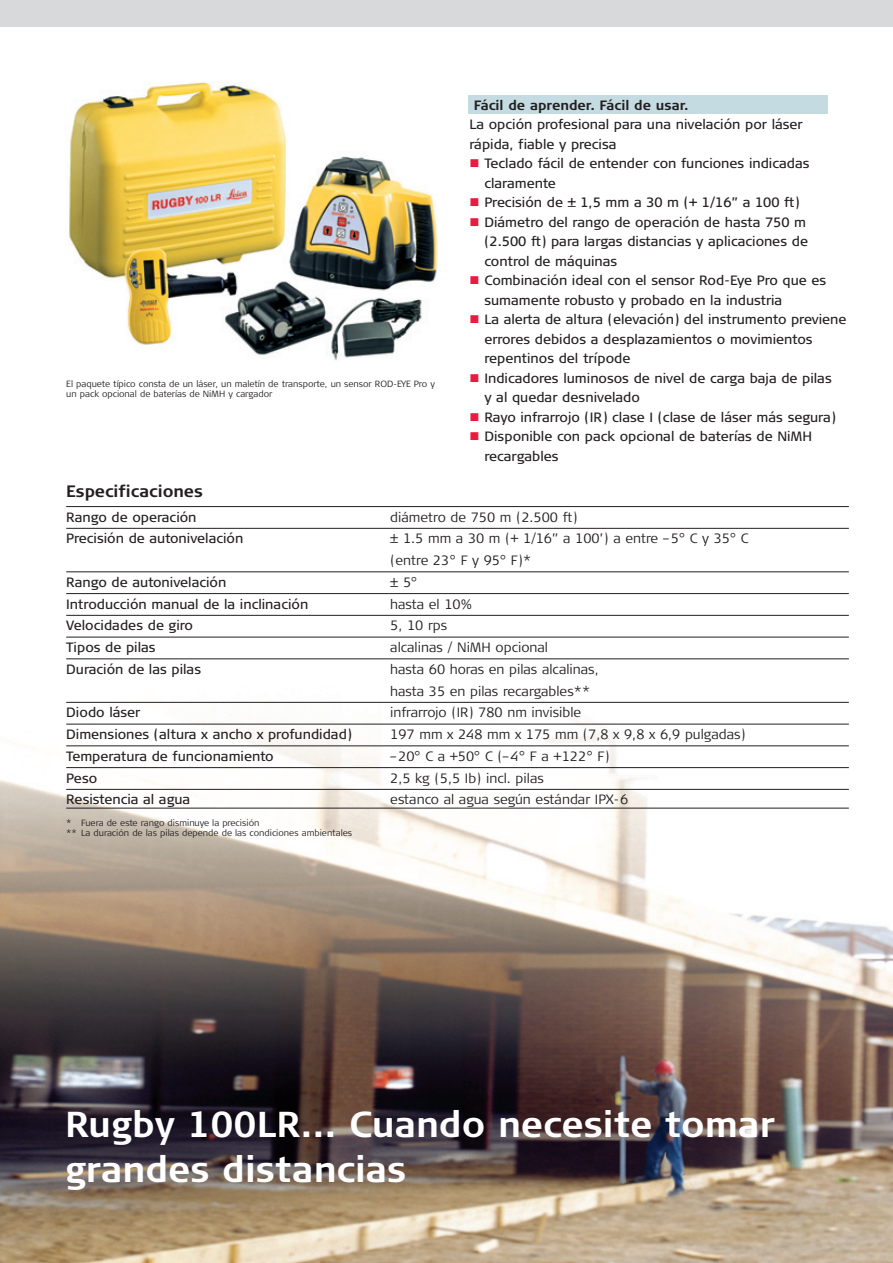
<style>
.page{position:relative;width:893px;height:1263px;background:#fff}
.page>*{position:absolute;margin:0;border:0;box-sizing:border-box;transform-origin:0 0}
.t1{font:700 36px/45px "Signa Column";color:#fff}
.t2{font:700 16.5px "Signa Column";color:#231f20}
.t3{font:13.5px/19.5px "Signa Column";color:#231f20}
.t4{font:300 13.5px/21.8px "Signa Column";color:#231f20}
.t5{font:700 13.5px "Signa Column";color:#231f20}
.t6{font:300 9px/10.5px "Signa Column";color:#231f20}
</style>
<div class="page">
<div style="left:468px;top:95px;width:359px;height:19px;background:#c4dbe2"></div>
<img style="left:0;top:527px;width:893px;height:736px">
<div style="left:0;top:0;width:893px;height:26px;background:#d8d9db"></div>
<hr style="left:66px;top:506px;width:783px;height:1px;background:#231f20">
<hr style="left:66px;top:528px;width:783px;height:1px;background:#231f20">
<hr style="left:66px;top:571px;width:783px;height:1px;background:#231f20">
<hr style="left:66px;top:593px;width:783px;height:1px;background:#231f20">
<hr style="left:66px;top:615px;width:783px;height:1px;background:#231f20">
<hr style="left:66px;top:637px;width:783px;height:1px;background:#231f20">
<hr style="left:66px;top:658px;width:783px;height:1px;background:#231f20">
<hr style="left:66px;top:702px;width:783px;height:1px;background:#231f20">
<hr style="left:66px;top:724px;width:783px;height:1px;background:#231f20">
<hr style="left:66px;top:745px;width:783px;height:1px;background:#231f20">
<hr style="left:66px;top:767px;width:783px;height:1px;background:#231f20">
<hr style="left:66px;top:789px;width:783px;height:1px;background:#231f20">
<hr style="left:66px;top:808px;width:783px;height:1px;background:#231f20">
<img style="left:69px;top:82px;width:369px;height:278px">
<p class="t6" style="left:66px;top:379px;width:370px">El paquete típico consta de un láser, un maletín de transporte, un sensor ROD-EYE Pro y un pack opcional de baterías de NiMH y cargador</p>
<p class="t2" style="left:66px;top:485px;width:138px">Especificaciones</p>
<p class="t5" style="left:474px;top:100px;width:216px">Fácil de aprender. Fácil de usar.</p>
<p class="t3" style="left:469px;top:116px;width:335px">La opción profesional para una nivelación por láser rápida, fiable y precisa</p>
<p class="t3" style="left:484px;top:155px;width:364px">Teclado fácil de entender con funciones indicadas claramente<br>Precisión de ± 1,5 mm a 30 m (+ 1/16” a 100 ft)<br>Diámetro del rango de operación de hasta 750 m (2.500 ft) para largas distancias y aplicaciones de control de máquinas<br>Combinación ideal con el sensor Rod-Eye Pro que es sumamente robusto y probado en la industria<br>La alerta de altura (elevación) del instrumento previene errores debidos a desplazamientos o movimientos repentinos del trípode<br>Indicadores luminosos de nivel de carga baja de pilas<br>y al quedar desnivelado<br>Rayo infrarrojo (IR) clase I (clase de láser más segura)<br>Disponible con pack opcional de baterías de NiMH recargables</p>
<p class="t3" style="left:66px;top:508px;width:132px">Rango de operación</p>
<p class="t4" style="left:390px;top:507px;width:189px">diámetro de 750 m (2.500 ft)</p>
<p class="t3" style="left:66px;top:530px;width:179px">Precisión de autonivelación</p>
<p class="t4" style="left:390px;top:529px;width:360px">± 1.5 mm a 30 m (+ 1/16” a 100’) a entre –5° C y 35° C (entre 23° F y 95° F)*</p>
<p class="t3" style="left:66px;top:573px;width:162px">Rango de autonivelación</p>
<p class="t4" style="left:390px;top:572px;width:29px">± 5°</p>
<p class="t3" style="left:66px;top:595px;width:244px">Introducción manual de la inclinación</p>
<p class="t4" style="left:390px;top:594px;width:83px">hasta el 10%</p>
<p class="t3" style="left:66px;top:617px;width:128px">Velocidades de giro</p>
<p class="t4" style="left:390px;top:616px;width:58px">5, 10 rps</p>
<p class="t3" style="left:66px;top:639px;width:91px">Tipos de pilas</p>
<p class="t4" style="left:390px;top:637px;width:159px">alcalinas / NiMH opcional</p>
<p class="t3" style="left:66px;top:660px;width:136px">Duración de las pilas</p>
<p class="t4" style="left:390px;top:659px;width:210px">hasta 60 horas en pilas alcalinas, hasta 35 en pilas recargables**</p>
<p class="t3" style="left:66px;top:704px;width:76px">Diodo láser</p>
<p class="t4" style="left:390px;top:703px;width:192px">infrarrojo (IR) 780 nm invisible</p>
<p class="t3" style="left:66px;top:726px;width:287px">Dimensiones (altura x ancho x profundidad)</p>
<p class="t4" style="left:390px;top:724px;width:357px">197 mm x 248 mm x 175 mm (7,8 x 9,8 x 6,9 pulgadas)</p>
<p class="t3" style="left:66px;top:747px;width:209px">Temperatura de funcionamiento</p>
<p class="t4" style="left:390px;top:746px;width:221px">–20° C a +50° C (–4° F a +122° F)</p>
<p class="t3" style="left:66px;top:769px;width:32px">Peso</p>
<p class="t4" style="left:390px;top:768px;width:155px">2,5 kg (5,5 Ib) incl. pilas</p>
<p class="t3" style="left:66px;top:791px;width:126px">Resistencia al agua</p>
<p class="t4" style="left:390px;top:790px;width:240px">estanco al agua según estándar IPX-6</p>
<p class="t6" style="left:66px;top:818px;width:288px">* Fuera de este rango disminuye la precisión<br>** La duración de las pilas depende de las condiciones ambientales</p>
<h1 class="t1" style="left:65px;top:1105px;width:711px">Rugby 100LR... Cuando necesite tomar grandes distancias</h1>
</div>
